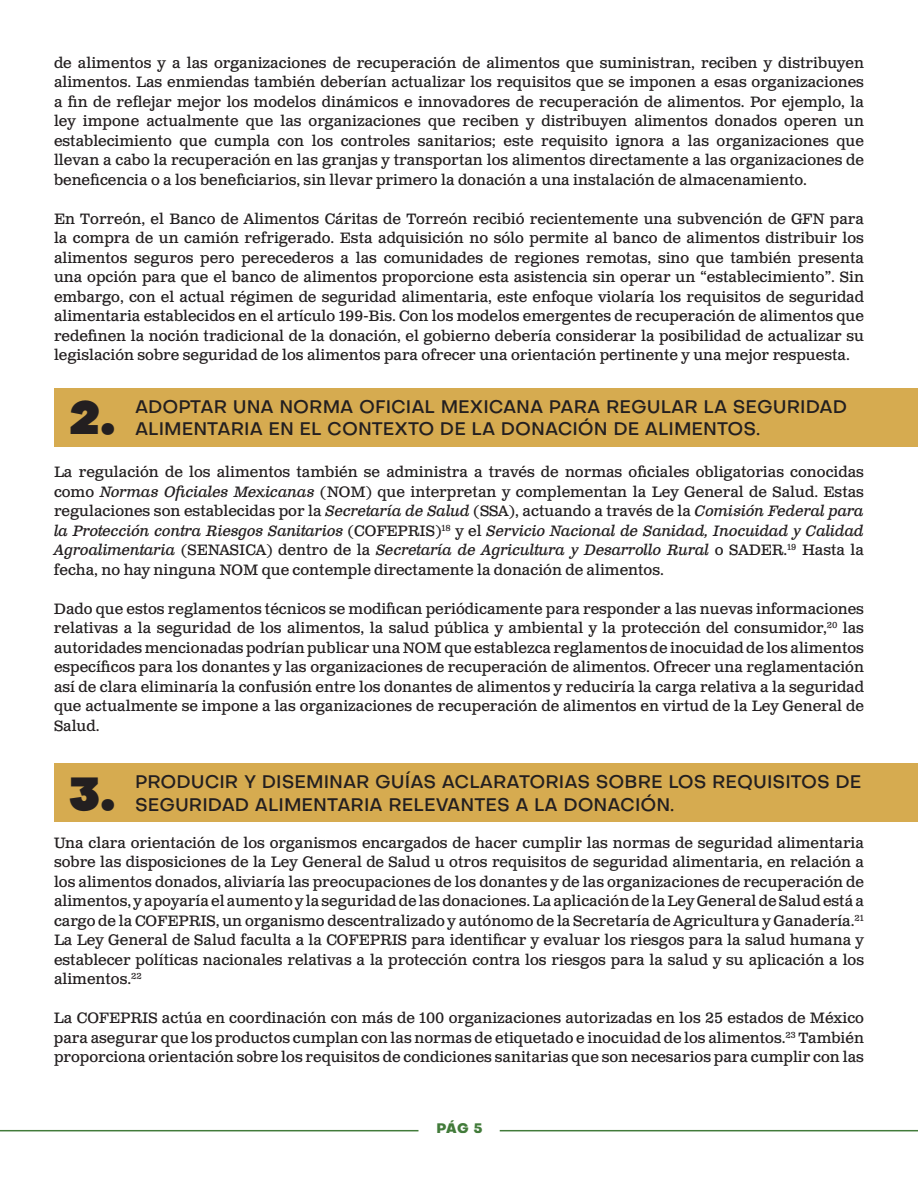
<style>
.page{position:relative;width:918px;height:1188px;background:#fff}
.page>*{position:absolute;margin:0;border:0;box-sizing:border-box;transform-origin:0 0}
.t1{font:45px "Objectivity Super";color:#231f20}
.t2{font:500 18px/22.5px "Objectivity";color:#231f20}
.t3{font:15px/19.5px "Clarendon Text Pro";color:#231f20;text-align:justify}
.t4{font:800 13.5px "Objectivity";color:#427b3a}
.s1{font-style:italic}
</style>
<div class="page">
<div style="left:54px;top:388px;width:864px;height:59px;background:#d6ab50"></div>
<div style="left:54px;top:764px;width:864px;height:58px;background:#d6ab50"></div>
<hr style="left:0;top:1130px;width:418px;height:1px;background:#427b3a">
<hr style="left:500px;top:1130px;width:418px;height:1px;background:#427b3a">
<p class="t3" style="left:54px;top:54px;width:812px">de alimentos y a las organizaciones de recuperación de alimentos que suministran, reciben y distribuyen alimentos. Las enmiendas también deberían actualizar los requisitos que se imponen a esas organizaciones a fin de reflejar mejor los modelos dinámicos e innovadores de recuperación de alimentos. Por ejemplo, la ley impone actualmente que las organizaciones que reciben y distribuyen alimentos donados operen un establecimiento que cumpla con los controles sanitarios; este requisito ignora a las organizaciones que llevan a cabo la recuperación en las granjas y transportan los alimentos directamente a las organizaciones de beneficencia o a los beneficiarios, sin llevar primero la donación a una instalación de almacenamiento.</p>
<p class="t3" style="left:54px;top:210px;width:812px">En Torreón, el Banco de Alimentos Cáritas de Torreón recibió recientemente una subvención de GFN para la compra de un camión refrigerado. Esta adquisición no sólo permite al banco de alimentos distribuir los alimentos seguros pero perecederos a las comunidades de regiones remotas, sino que también presenta una opción para que el banco de alimentos proporcione esta asistencia sin operar un “establecimiento”. Sin embargo, con el actual régimen de seguridad alimentaria, este enfoque violaría los requisitos de seguridad alimentaria establecidos en el artículo 199-Bis. Con los modelos emergentes de recuperación de alimentos que redefinen la noción tradicional de la donación, el gobierno debería considerar la posibilidad de actualizar su legislación sobre seguridad de los alimentos para ofrecer una orientación pertinente y una mejor respuesta.</p>
<h1 class="t1" style="left:70px;top:381px;width:47px">2.</h1>
<p class="t2" style="left:135px;top:395px;width:714px">ADOPTAR UNA NORMA OFICIAL MEXICANA PARA REGULAR LA SEGURIDAD<br>ALIMENTARIA EN EL CONTEXTO DE LA DONACIÓN DE ALIMENTOS.</p>
<p class="t3" style="left:54px;top:463px;width:812px">La regulación de los alimentos también se administra a través de normas oficiales obligatorias conocidas como <span class="s1">Normas Oficiales Mexicanas</span> (NOM) que interpretan y complementan la Ley General de Salud. Estas regulaciones son establecidas por la <span class="s1">Secretaría de Salud</span> (SSA), actuando a través de la <span class="s1">Comisión Federal para la Protección contra Riesgos Sanitarios</span> (COFEPRIS)<sup>18</sup> y el <span class="s1">Servicio Nacional de Sanidad, Inocuidad y Calidad Agroalimentaria</span> (SENASICA) dentro de la <span class="s1">Secretaría de Agricultura y Desarrollo Rural</span> o SADER.<sup>19</sup> Hasta la fecha, no hay ninguna NOM que contemple directamente la donación de alimentos.</p>
<p class="t3" style="left:54px;top:600px;width:812px">Dado que estos reglamentos técnicos se modifican periódicamente para responder a las nuevas informaciones relativas a la seguridad de los alimentos, la salud pública y ambiental y la protección del consumidor,<sup>20</sup> las autoridades mencionadas podrían publicar una NOM que establezca reglamentos de inocuidad de los alimentos específicos para los donantes y las organizaciones de recuperación de alimentos. Ofrecer una reglamentación así de clara eliminaría la confusión entre los donantes de alimentos y reduciría la carga relativa a la seguridad que actualmente se impone a las organizaciones de recuperación de alimentos en virtud de la Ley General de Salud.</p>
<h1 class="t1" style="left:70px;top:757px;width:47px">3.</h1>
<p class="t2" style="left:135px;top:770px;width:728px">PRODUCIR Y DISEMINAR GUÍAS ACLARATORIAS SOBRE LOS REQUISITOS DE<br>SEGURIDAD ALIMENTARIA RELEVANTES A LA DONACIÓN.</p>
<p class="t3" style="left:54px;top:834px;width:812px">Una clara orientación de los organismos encargados de hacer cumplir las normas de seguridad alimentaria sobre las disposiciones de la Ley General de Salud u otros requisitos de seguridad alimentaria, en relación a los alimentos donados, aliviaría las preocupaciones de los donantes y de las organizaciones de recuperación de alimentos, y apoyaría el aumento y la seguridad de las donaciones. La aplicación de la Ley General de Salud está a cargo de la COFEPRIS, un organismo descentralizado y autónomo de la Secretaría de Agricultura y Ganadería.<sup>21<br></sup>La Ley General de Salud faculta a la COFEPRIS para identificar y evaluar los riesgos para la salud humana y establecer políticas nacionales relativas a la protección contra los riesgos para la salud y su aplicación a los alimentos.<sup>22</sup></p>
<p class="t3" style="left:54px;top:1009px;width:812px">La COFEPRIS actúa en coordinación con más de 100 organizaciones autorizadas en los 25 estados de México para asegurar que los productos cumplan con las normas de etiquetado e inocuidad de los alimentos.<sup>23</sup> También proporciona orientación sobre los requisitos de condiciones sanitarias que son necesarios para cumplir con las</p>
<p class="t4" style="left:436px;top:1118px;width:48px">PÁG 5</p>
</div>
